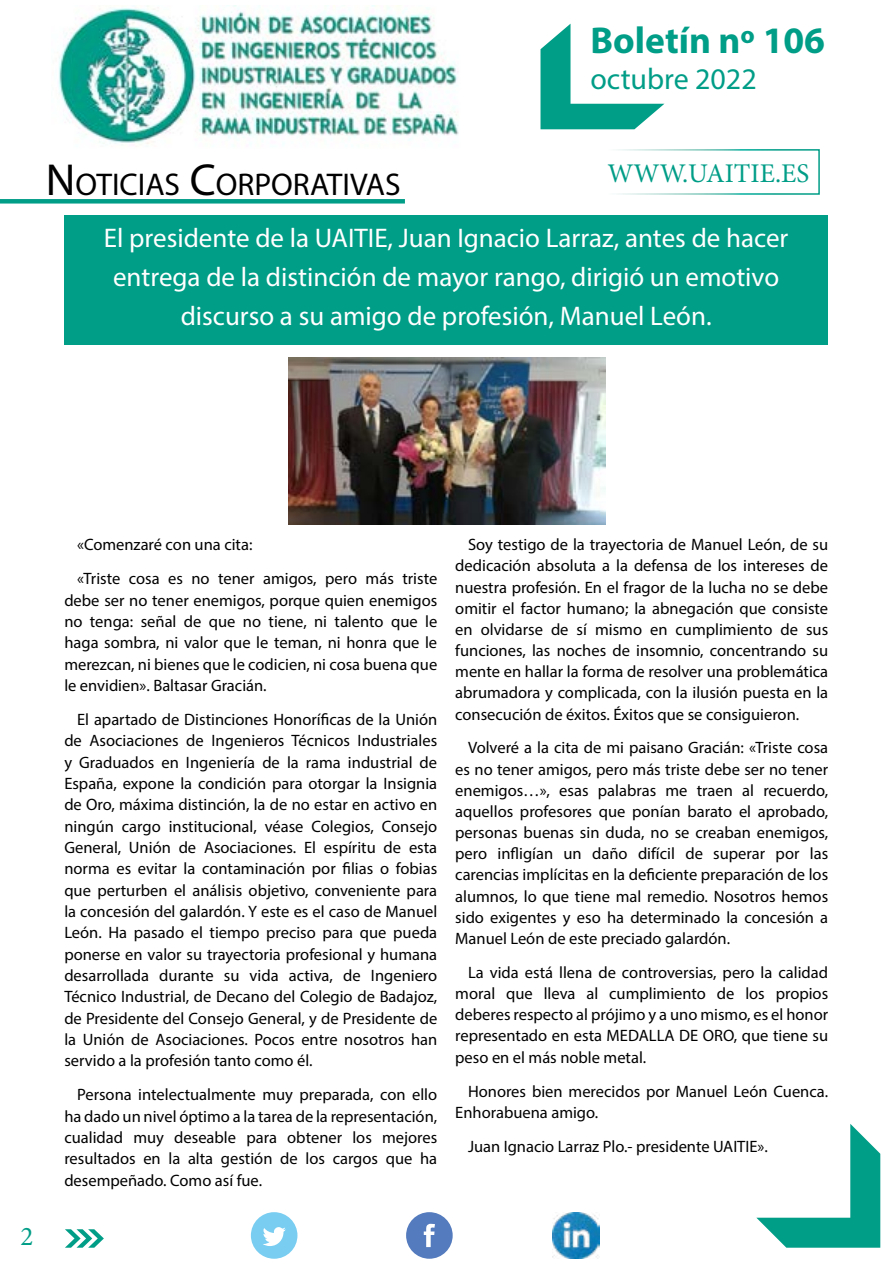
<style>
.page{position:relative;width:893px;height:1263px;background:#fff}
.page>*{position:absolute;margin:0;border:0;box-sizing:border-box;transform-origin:0 0}
.t1{font:45px "Myriad Pro";color:#000}
.t2{font:700 37.5px "Myriad Pro";color:#009d87}
.t3{font:31.5px "Myriad Pro";color:#000}
.t4{font:30px "Myriad Pro";color:#009d87}
.t5{font:27px/39px "Myriad Pro";color:#fff;text-align:center}
.t6{font:27px "Minion Pro";color:#009d87}
.t7{font:16.5px/21.3px "Myriad Pro";color:#000;text-align:justify}
.s1{font-size:45px}
</style>
<div class="page">
<svg style="left:65px;top:1229px;width:39px;height:19px"></svg>
<div style="left:406px;top:1212px;width:47px;height:47px;background:#547bbd;border-radius:50%"></div>
<svg style="left:424px;top:1224px;width:11px;height:23px"></svg>
<div style="left:251px;top:1212px;width:46px;height:47px;background:#79cdf1;border-radius:50%"></div>
<svg style="left:263px;top:1227px;width:23px;height:19px"></svg>
<img style="left:553px;top:1212px;width:46px;height:47px">
<svg style="left:756px;top:1124px;width:124px;height:124px"></svg>
<svg style="left:540px;top:24px;width:124px;height:105px"></svg>
<div style="left:606px;top:149px;width:214px;height:46px;border:2px solid #fff"></div>
<div style="left:0;top:199px;width:405px;height:5px;background:#009d87"></div>
<img style="left:58px;top:6px;width:401px;height:138px">
<div style="left:64px;top:215px;width:764px;height:129px;background:#009d87"></div>
<img style="left:289px;top:358px;width:317px;height:167px">
<h2 class="t2" style="left:590px;top:16px;width:236px">Boletín nº 106</h2>
<h3 class="t4" style="left:590px;top:60px;width:168px">octubre 2022</h3>
<h1 class="t1" style="left:46px;top:152px;width:31px">N</h1>
<h3 class="t6" style="left:607px;top:155px;width:204px">WWW.UAITIE.ES</h3>
<h3 class="t3" style="left:75px;top:165px;width:327px">OTICIAS <span class="s1">C</span>ORPORATIVAS</h3>
<h3 class="t5" style="left:104px;top:218px;width:686px">El presidente de la UAITIE, Juan Ignacio Larraz, antes de hacer entrega de la distinción de mayor rango, dirigió un emotivo discurso a su amigo de profesión, Manuel León.</h3>
<h3 class="t6" style="left:21px;top:1218px;width:14px">2</h3>
<p class="t7" style="left:77px;top:527px;width:362px;line-height:34px">«Comenzaré con una cita:<br>«Triste cosa es no tener amigos, pero más triste</p>
<p class="t7" style="left:64px;top:589px;width:374px">debe ser no tener enemigos, porque quien enemigos no tenga: señal de que no tiene, ni talento que le haga sombra, ni valor que le teman, ni honra que le merezcan, ni bienes que le codicien, ni cosa buena que le envidien». Baltasar Gracián.</p>
<p class="t7" style="left:64px;top:709px;width:374px;text-indent:13px">El apartado de Distinciones Honoríficas de la Unión de Asociaciones de Ingenieros Técnicos Industriales y Graduados en Ingeniería de la rama industrial de España, expone la condición para otorgar la Insignia de Oro, máxima distinción, la de no estar en activo en ningún cargo institucional, véase Colegios, Consejo General, Unión de Asociaciones. El espíritu de esta norma es evitar la contaminación por filias o fobias que perturben el análisis objetivo, conveniente para la concesión del galardón. Y este es el caso de Manuel León. Ha pasado el tiempo preciso para que pueda ponerse en valor su trayectoria profesional y humana desarrollada durante su vida activa, de Ingeniero Técnico Industrial, de Decano del Colegio de Badajoz, de Presidente del Consejo General, y de Presidente de la Unión de Asociaciones. Pocos entre nosotros han servido a la profesión tanto como él.</p>
<p class="t7" style="left:64px;top:1084px;width:374px;text-indent:13px">Persona intelectualmente muy preparada, con ello ha dado un nivel óptimo a la tarea de la representación, cualidad muy deseable para obtener los mejores resultados en la alta gestión de los cargos que ha desempeñado. Como así fue.</p>
<p class="t7" style="left:455px;top:534px;width:374px;text-indent:13px">Soy testigo de la trayectoria de Manuel León, de su dedicación absoluta a la defensa de los intereses de nuestra profesión. En el fragor de la lucha no se debe omitir el factor humano; la abnegación que consiste en olvidarse de sí mismo en cumplimiento de sus funciones, las noches de insomnio, concentrando su mente en hallar la forma de resolver una problemática abrumadora y complicada, con la ilusión puesta en la consecución de éxitos. Éxitos que se consiguieron.</p>
<p class="t7" style="left:455px;top:737px;width:374px;text-indent:13px">Volveré a la cita de mi paisano Gracián: «Triste cosa es no tener amigos, pero más triste debe ser no tener enemigos…», esas palabras me traen al recuerdo, aquellos profesores que ponían barato el aprobado, personas buenas sin duda, no se creaban enemigos, pero infligían un daño difícil de superar por las carencias implícitas en la deficiente preparación de los alumnos, lo que tiene mal remedio. Nosotros hemos sido exigentes y eso ha determinado la concesión a Manuel León de este preciado galardón.</p>
<p class="t7" style="left:455px;top:961px;width:374px;text-indent:13px">La vida está llena de controversias, pero la calidad moral que lleva al cumplimiento de los propios deberes respecto al prójimo y a uno mismo, es el honor representado en esta MEDALLA DE ORO, que tiene su peso en el más noble metal.</p>
<p class="t7" style="left:455px;top:1080px;width:374px;text-indent:13px">Honores bien merecidos por Manuel León Cuenca.<br>Enhorabuena amigo.</p>
<p class="t7" style="left:468px;top:1135px;width:301px">Juan Ignacio Larraz Plo.- presidente UAITIE».</p>
</div>
